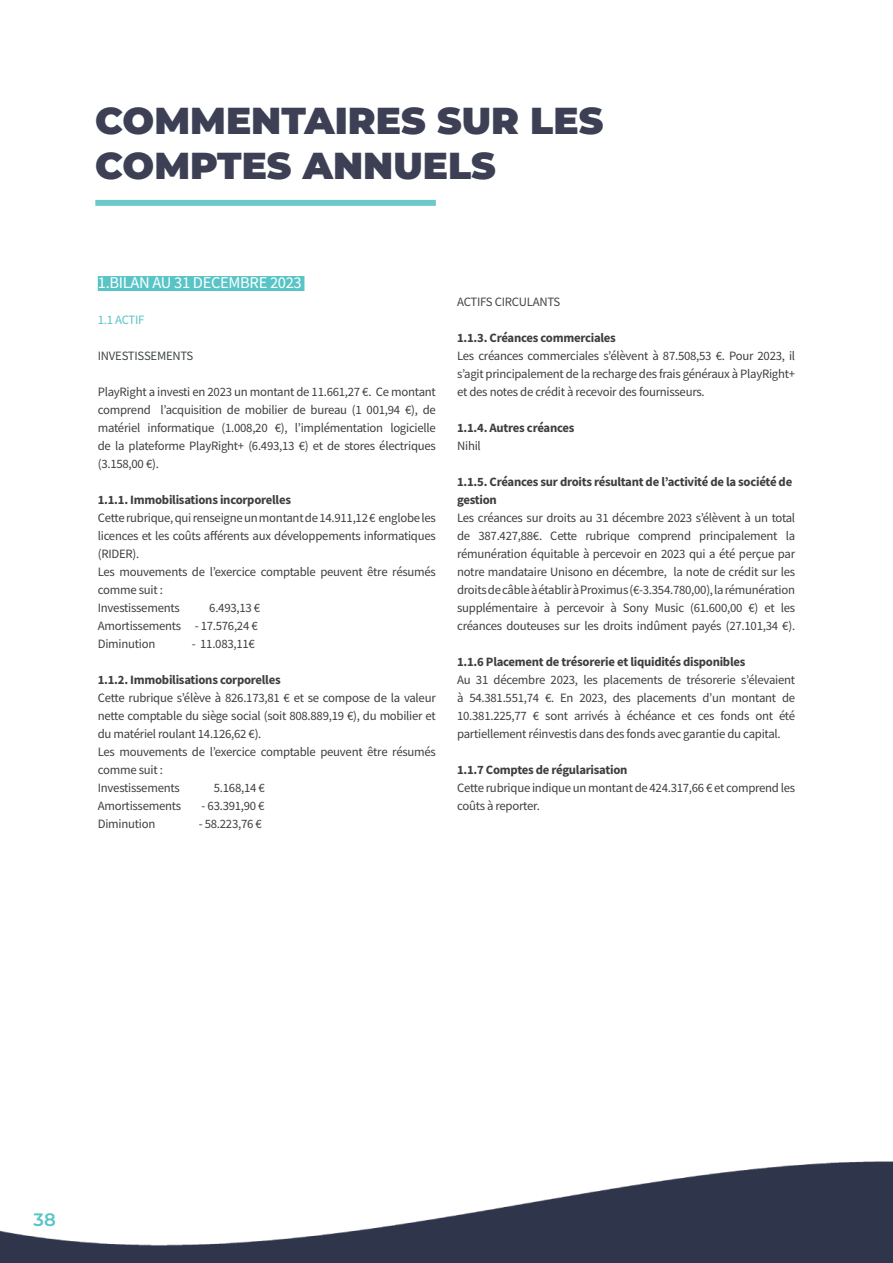
<style>
.page{position:relative;width:893px;height:1263px;background:#fff}
.page>*{position:absolute;margin:0;border:0;box-sizing:border-box;transform-origin:0 0}
.t1{font:900 37.5px/45px "Montserrat";color:#3d4054}
.t2{font:600 18px "Montserrat";color:#59c4c6}
.t3{font:16.5px "Source Sans Pro";letter-spacing:-.02em;color:#fff}
.t4{font:12.75px/18px "Source Sans Pro";letter-spacing:-.02em;color:#3e3e3f;text-align:justify}
.t5{font:700 12.75px/18px "Source Sans Pro";letter-spacing:-.02em;color:#3e3e3f}
.t6{font:12.75px "Source Sans Pro";letter-spacing:-.02em;color:#414647}
.t7{font:12.75px "Source Sans Pro";letter-spacing:-.025em;color:#59c4c6}
</style>
<div class="page">
<div style="left:95px;top:200px;width:341px;height:6px;background:#6bc9cb"></div>
<div style="left:98px;top:276px;width:206px;height:15px;background:#59c4c6"></div>
<img style="left:0;top:1161px;width:893px;height:102px">
<h1 class="t1" style="left:95px;top:96px;width:509px">COMMENTAIRES SUR LES<br>COMPTES ANNUELS</h1>
<p class="t3" style="left:98px;top:272px;width:206px">1.BILAN AU 31 DÉCEMBRE 2023</p>
<p class="t7" style="left:98px;top:312px;width:48px">1.1 ACTIF</p>
<p class="t6" style="left:98px;top:348px;width:97px">INVESTISSEMENTS</p>
<p class="t4" style="left:98px;top:383px;width:340px">PlayRight a investi en 2023 un montant de 11.661,27 €. Ce montant comprend l’acquisition de mobilier de bureau (1 001,94 €), de matériel informatique (1.008,20 €), l’implémentation logicielle de la plateforme PlayRight+ (6.493,13 €) et de stores électriques (3.158,00 €).</p>
<p class="t5" style="left:98px;top:491px;width:195px">1.1.1. Immobilisations incorporelles</p>
<p class="t4" style="left:98px;top:509px;width:340px;text-align:left">Cette rubrique, qui renseigne un montant de 14.911,12 € englobe les licences et les coûts afférents aux développements informatiques (RIDER).<br>Les mouvements de l’exercice comptable peuvent être résumés comme suit :<br>Investissements</p>
<p class="t4" style="left:98px;top:599px;width:164px;text-align:left;text-indent:111px">6.493,13 €<br>Amortissements - 17.576,24 €<br>Diminution</p>
<p class="t4" style="left:192px;top:635px;width:65px">- 11.083,11€</p>
<p class="t5" style="left:98px;top:671px;width:184px">1.1.2. Immobilisations corporelles</p>
<p class="t4" style="left:98px;top:689px;width:340px;text-align:left">Cette rubrique s’élève à 826.173,81 € et se compose de la valeur nette comptable du siège social (soit 808.889,19 €), du mobilier et du matériel roulant 14.126,62 €).<br>Les mouvements de l’exercice comptable peuvent être résumés comme suit :<br>Investissements</p>
<p class="t4" style="left:214px;top:779px;width:52px">5.168,14 €</p>
<p class="t4" style="left:98px;top:797px;width:85px">Amortissements</p>
<p class="t4" style="left:202px;top:797px;width:65px">- 63.391,90 €</p>
<p class="t4" style="left:98px;top:815px;width:59px">Diminution</p>
<p class="t4" style="left:199px;top:815px;width:65px">- 58.223,76 €</p>
<p class="t6" style="left:457px;top:294px;width:105px">ACTIFS CIRCULANTS</p>
<p class="t5" style="left:457px;top:329px;width:160px">1.1.3. Créances commerciales</p>
<p class="t4" style="left:457px;top:347px;width:340px">Les créances commerciales s’élèvent à 87.508,53 €. Pour 2023, il s’agit principalement de la recharge des frais généraux à PlayRight+ et des notes de crédit à recevoir des fournisseurs.</p>
<p class="t5" style="left:457px;top:419px;width:119px">1.1.4. Autres créances</p>
<p class="t4" style="left:457px;top:437px;width:25px">Nihil</p>
<p class="t5" style="left:457px;top:473px;width:337px">1.1.5. Créances sur droits résultant de l’activité de la société de gestion</p>
<p class="t4" style="left:457px;top:509px;width:340px">Les créances sur droits au 31 décembre 2023 s’élèvent à un total de 387.427,88€. Cette rubrique comprend principalement la rémunération équitable à percevoir en 2023 qui a été perçue par notre mandataire Unisono en décembre, la note de crédit sur les droits de câble à établir à Proximus (€-3.354.780,00), la rémunération supplémentaire à percevoir à Sony Music (61.600,00 €) et les créances douteuses sur les droits indûment payés (27.101,34 €).</p>
<p class="t5" style="left:457px;top:653px;width:290px">1.1.6 Placement de trésorerie et liquidités disponibles</p>
<p class="t4" style="left:457px;top:671px;width:340px">Au 31 décembre 2023, les placements de trésorerie s’élevaient à 54.381.551,74 €. En 2023, des placements d’un montant de 10.381.225,77 € sont arrivés à échéance et ces fonds ont été partiellement réinvestis dans des fonds avec garantie du capital.</p>
<p class="t5" style="left:457px;top:761px;width:172px">1.1.7 Comptes de régularisation</p>
<p class="t4" style="left:457px;top:779px;width:340px">Cette rubrique indique un montant de 424.317,66 € et comprend les coûts à reporter.</p>
<h2 class="t2" style="left:34px;top:1207px;width:24px">38</h2>
</div>
